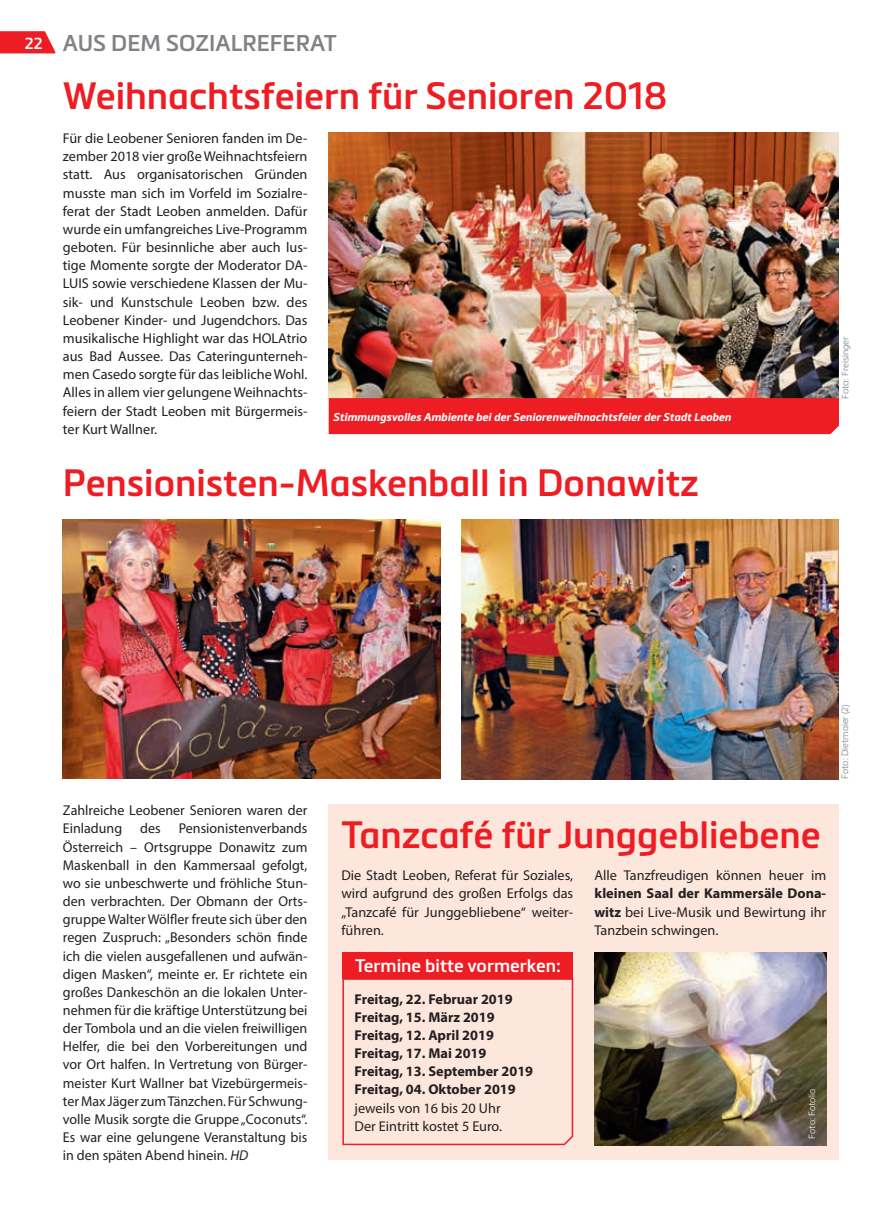
<style>
.page{position:relative;width:893px;height:1212px;background:#fff}
.page>*{position:absolute;margin:0;border:0;box-sizing:border-box;transform-origin:0 0}
.t1{font:600 37.5px "Metronic Pro";color:#ee1d23}
.t2{font:600 22.5px "Metronic Pro";color:#808285}
.t3{font:600 18px "Metronic Pro";color:#fff}
.t4{font:14.25px/18.1px "Myriad Pro";color:#231f20;text-align:justify}
.t5{font:700 14.25px/18.1px "Myriad Pro";color:#231f20}
.t6{font:italic 700 11.25px "Metronic Pro";color:#fff}
.t7{font:300 9.15px "Metronic Pro";color:#808285}
.t8{font:300 9px "Metronic Pro";color:#808285}
.t9{font:300 9px "Metronic Pro";color:#eeeeef}
.s1{font-size:15.75px;color:#fff}
.s2{font-style:italic}
.s3{font-weight:700}
</style>
<div class="page">
<svg style="left:0;top:31px;width:55px;height:23px"></svg>
<div style="left:329px;top:805px;width:510px;height:355px;background:#fde7dc"></div>
<img style="left:329px;top:132px;width:510px;height:266px">
<div style="left:329px;top:398px;width:510px;height:36px;background:#ee1d23"></div>
<svg style="left:342px;top:978px;width:232px;height:168px"></svg>
<div style="left:342px;top:952px;width:231px;height:26px;background:#ee1d23"></div>
<img style="left:462px;top:519px;width:377px;height:260px">
<img style="left:594px;top:952px;width:232px;height:193px">
<img style="left:63px;top:519px;width:377px;height:260px">
<h2 class="t2" style="left:25px;top:29px;width:313px"><span class="s1">22</span> AUS DEM SOZIALREFERAT</h2>
<h1 class="t1" style="left:63px;top:73px;width:606px">Weihnachtsfeiern für Senioren 2018</h1>
<p class="t4" style="left:63px;top:129px;width:246px">Für die Leobener Senioren fanden im De&shy;zember 2018 vier große Weihnachtsfeiern statt. Aus organisatorischen Gründen musste man sich im Vorfeld im Sozialre&shy;ferat der Stadt Leoben anmelden. Dafür wurde ein umfangreiches Live-Programm geboten. Für besinnliche aber auch lus&shy;tige Momente sorgte der Moderator DA-LUIS sowie verschiedene Klassen der Mu&shy;sik- und Kunstschule Leoben bzw. des Leobener Kinder- und Jugendchors. Das musikalische Highlight war das HOLAtrio aus Bad Aussee. Das Cateringunterneh&shy;men Casedo sorgte für das leibliche Wohl.<br>Alles in allem vier gelungene Weihnachts&shy;feiern der Stadt Leoben mit Bürgermeis&shy;ter Kurt Wallner.</p>
<p class="t6" style="left:333px;top:409px;width:400px">Stimmungsvolles Ambiente bei der Seniorenweihnachtsfeier der Stadt Leoben</p>
<h1 class="t1" style="left:63px;top:459px;width:638px">Pensionisten-Maskenball in Donawitz</h1>
<p class="t7" style="left:839px;top:399px;width:64px;rotate:-90deg">Foto: Freisinger</p>
<p class="t4" style="left:63px;top:801px;width:246px">Zahlreiche Leobener Senioren waren der<br>Einladung</p>
<p class="t4" style="left:63px;top:819px;width:246px;text-indent:116px">Pensionistenverbands Österreich – Ortsgruppe Donawitz zum Maskenball in den Kammersaal gefolgt, wo sie unbeschwerte und fröhliche Stun&shy;den verbrachten. Der Obmann der Orts&shy;gruppe Walter Wölfler freute sich über den regen Zuspruch: „Besonders schön finde ich die vielen ausgefallenen und aufwän&shy;digen Masken“, meinte er. Er richtete ein großes Dankeschön an die lokalen Unter&shy;nehmen für die kräftige Unterstützung bei der Tombola und an die vielen freiwilligen Helfer, die bei den Vorbereitungen und vor Ort halfen. In Vertretung von Bürger&shy;meister Kurt Wallner bat Vizebürgermeis&shy;ter Max Jäger zum Tänzchen. Für Schwung&shy;volle Musik sorgte die Gruppe „Coconuts“.<br>Es war eine gelungene Veranstaltung bis in den späten Abend hinein. <span class="s2">HD</span></p>
<p class="t4" style="left:140px;top:819px;width:22px">des</p>
<p class="t8" style="left:839px;top:779px;width:76px;rotate:-90deg">Foto: Dietmaier (2)</p>
<h1 class="t1" style="left:341px;top:811px;width:481px">Tanzcafé für Junggebliebene</h1>
<p class="t4" style="left:341px;top:866px;width:233px">Die Stadt Leoben, Referat für Soziales, wird aufgrund des großen Erfolgs das „Tanzcafé für Junggebliebene“ weiter&shy;führen.</p>
<p class="t4" style="left:594px;top:866px;width:233px">Alle Tanzfreudigen können heuer im</p>
<p class="t4" style="left:594px;top:884px;width:233px"><span class="s3">kleinen Saal der Kammersäle Dona&shy;witz</span> bei Live-Musik und Bewirtung ihr Tanzbein schwingen.</p>
<p class="t3" style="left:355px;top:954px;width:207px">Termine bitte vormerken:</p>
<p class="t5" style="left:355px;top:989px;width:180px">Freitag, 22. Februar 2019<br>Freitag, 15. März 2019<br>Freitag, 12. April 2019<br>Freitag, 17. Mai 2019<br>Freitag, 13. September 2019<br>Freitag, 04. Oktober 2019</p>
<p class="t4" style="left:355px;top:1098px;width:149px">jeweils von 16 bis 20 Uhr<br>Der Eintritt kostet 5 Euro.</p>
<p class="t9" style="left:806px;top:1138px;width:52px;rotate:-90deg">Foto: Fotolia</p>
</div>
